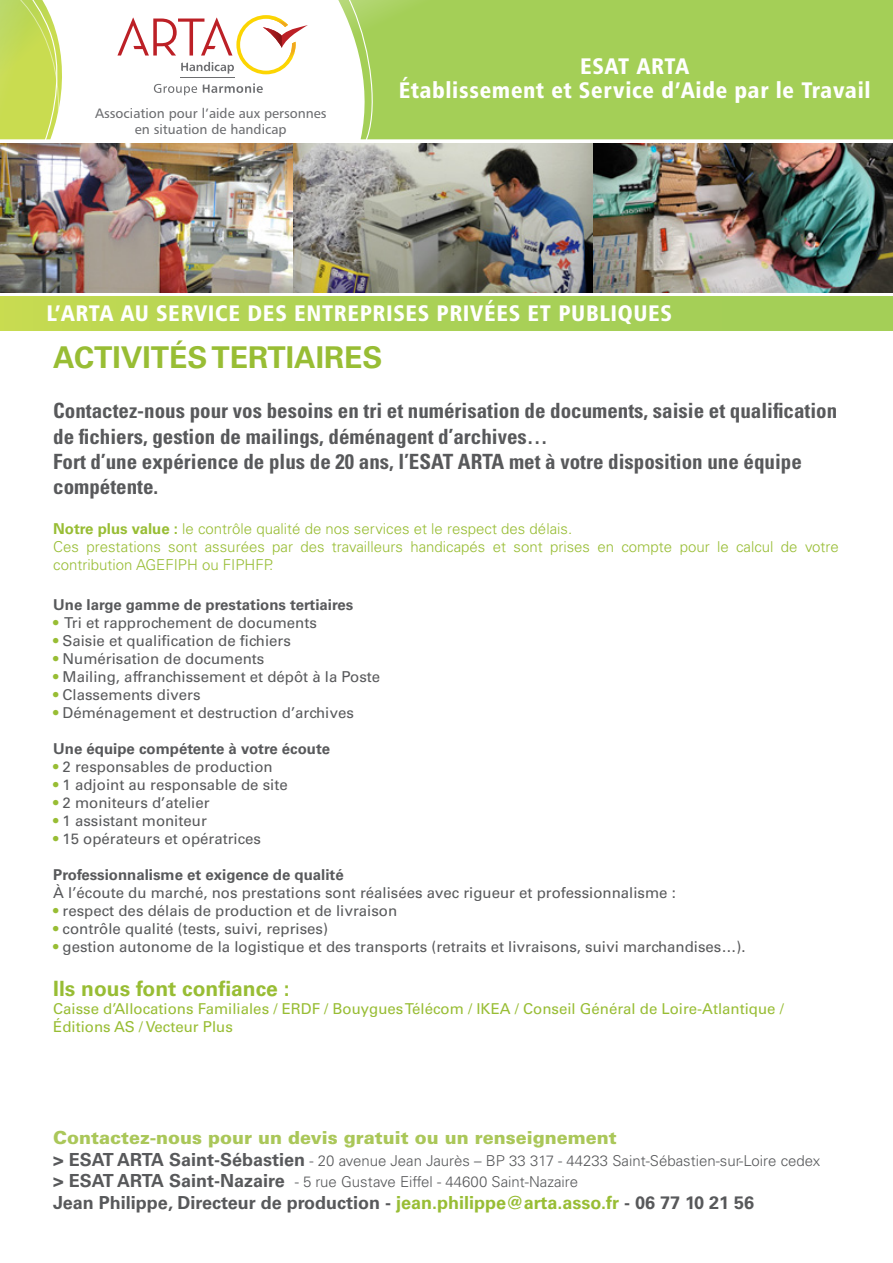
<style>
.page{position:relative;width:893px;height:1263px;background:#fff}
.page>*{position:absolute;margin:0;border:0;box-sizing:border-box;transform-origin:0 0}
.t1{font:700 30px "Univers";color:#98bd34}
.t2{font:22.5px/23.4px "Humanist 777 BT Black Condensed B";letter-spacing:.03em;color:#fff;text-align:center}
.t3{font:700 condensed 21px/25.2px "Univers LT Std";color:#58595b}
.t4{font:700 21px "Univers";color:#98bd34}
.t5{font:700 18px "Univers";color:#58595b}
.t6{font:900 18px "Univers LT Std";color:#aac759}
.t7{font:15px "Univers LT Std";color:#58595b}
.t8{font:300 15px/18px "Univers LT Std";color:#98bd34}
.t9{font:300 15px/21.6px "Univers LT Std";color:#58595b}
.t10{font:15px/18px "Univers LT Std";color:#98bd34}
.t11{font:700 15px "Univers";color:#58595b}
.t12{font:13.65px/16.4px "Humanist 777 BT Roman B";color:#6d6e71;text-align:center}
.s1{font-family:"Univers";font-weight:700}
.s2{color:#98bd34}
.s3{font-family:"Univers";font-weight:700;font-size:18px}
</style>
<div class="page">
<svg style="left:0;top:0;width:73px;height:144px"></svg>
<div style="left:379px;top:0;width:514px;height:139px;background:#a4cf57"></div>
<svg style="left:117px;top:0;width:262px;height:144px"></svg>
<div style="left:0;top:297px;width:893px;height:34px;background:linear-gradient(to right,#bfd852,#9dcc58)"></div>
<img style="left:0;top:144px;width:893px;height:149px">
<p class="t12" style="left:95px;top:105px;width:233px">Association pour l’aide aux personnes en situation de handicap</p>
<h2 class="t2" style="left:399px;top:54px;width:473px">ESAT ARTA<br>Établissement et Service d’Aide par le Travail</h2>
<h2 class="t2" style="left:47px;top:301px;width:627px">L’ARTA AU SERVICE DES ENTREPRISES PRIVÉES ET PUBLIQUES</h2>
<h1 class="t1" style="left:53px;top:340px;width:331px">ACTIVITÉS TERTIAIRES</h1>
<p class="t3" style="left:53px;top:398px;width:785px">Contactez-nous pour vos besoins en tri et numérisation de documents, saisie et qualification de fichiers, gestion de mailings, déménagent d’archives…<br>Fort d’une expérience de plus de 20 ans, l’ESAT ARTA met à votre disposition une équipe compétente.</p>
<p class="t8" style="left:53px;top:519px;width:787px"><span class="s1">Notre plus value :</span> le contrôle qualité de nos services et le respect des délais.<br>Ces prestations sont assurées par des travailleurs handicapés et sont prises en compte pour le calcul de votre contribution AGEFIPH ou FIPHFP.</p>
<p class="t11" style="left:53px;top:596px;width:302px">Une large gamme de prestations tertiaires</p>
<p class="t7" style="left:53px;top:614px;width:265px"><span class="s2">•</span> Tri et rapprochement de documents</p>
<p class="t7" style="left:53px;top:632px;width:239px"><span class="s2">•</span> Saisie et qualification de fichiers</p>
<p class="t7" style="left:53px;top:650px;width:213px"><span class="s2">•</span> Numérisation de documents</p>
<p class="t7" style="left:53px;top:668px;width:329px"><span class="s2">•</span> Mailing, affranchissement et dépôt à la Poste</p>
<p class="t7" style="left:53px;top:686px;width:149px"><span class="s2">•</span> Classements divers</p>
<p class="t7" style="left:53px;top:704px;width:302px"><span class="s2">•</span> Déménagement et destruction d’archives</p>
<p class="t11" style="left:53px;top:740px;width:278px">Une équipe compétente à votre écoute</p>
<p class="t7" style="left:53px;top:758px;width:221px"><span class="s2">•</span> 2 responsables de production</p>
<p class="t7" style="left:53px;top:776px;width:236px"><span class="s2">•</span> 1 adjoint au responsable de site</p>
<p class="t7" style="left:53px;top:794px;width:158px"><span class="s2">•</span> 2 moniteurs d’atelier</p>
<p class="t7" style="left:53px;top:812px;width:155px"><span class="s2">•</span> 1 assistant moniteur</p>
<p class="t7" style="left:53px;top:830px;width:209px"><span class="s2">•</span> 15 opérateurs et opératrices</p>
<p class="t11" style="left:53px;top:866px;width:292px">Professionnalisme et exigence de qualité</p>
<p class="t7" style="left:53px;top:884px;width:624px">À l’écoute du marché, nos prestations sont réalisées avec rigueur et professionnalisme :</p>
<p class="t7" style="left:53px;top:902px;width:345px"><span class="s2">•</span> respect des délais de production et de livraison</p>
<p class="t7" style="left:53px;top:920px;width:276px"><span class="s2">•</span> contrôle qualité (tests, suivi, reprises)</p>
<p class="t7" style="left:53px;top:938px;width:694px"><span class="s2">•</span> gestion autonome de la logistique et des transports (retraits et livraisons, suivi marchandises…).</p>
<h3 class="t4" style="left:53px;top:976px;width:238px">Ils nous font confiance :</h3>
<p class="t10" style="left:53px;top:1000px;width:732px">Caisse d’Allocations Familiales / ERDF / Bouygues Télécom / IKEA / Conseil Général de Loire-Atlantique /<br>Éditions AS / Vecteur Plus</p>
<p class="t6" style="left:53px;top:1126px;width:565px">Contactez-nous pour un devis gratuit ou un renseignement</p>
<p class="t9" style="left:53px;top:1150px;width:769px"><span class="s3">&gt; ESAT ARTA Saint-Sébastien</span> - 20 avenue Jean Jaurès – BP 33 317 - 44233 Saint-Sébastien-sur-Loire cedex <span class="s3">&gt; ESAT ARTA Saint-Nazaire</span> - 5 rue Gustave Eiffel - 44600 Saint-Nazaire</p>
<p class="t5" style="left:53px;top:1192px;width:702px">Jean Philippe, Directeur de production - <span class="s2">jean.philippe@arta.asso.fr</span> - 06 77 10 21 56</p>
</div>
